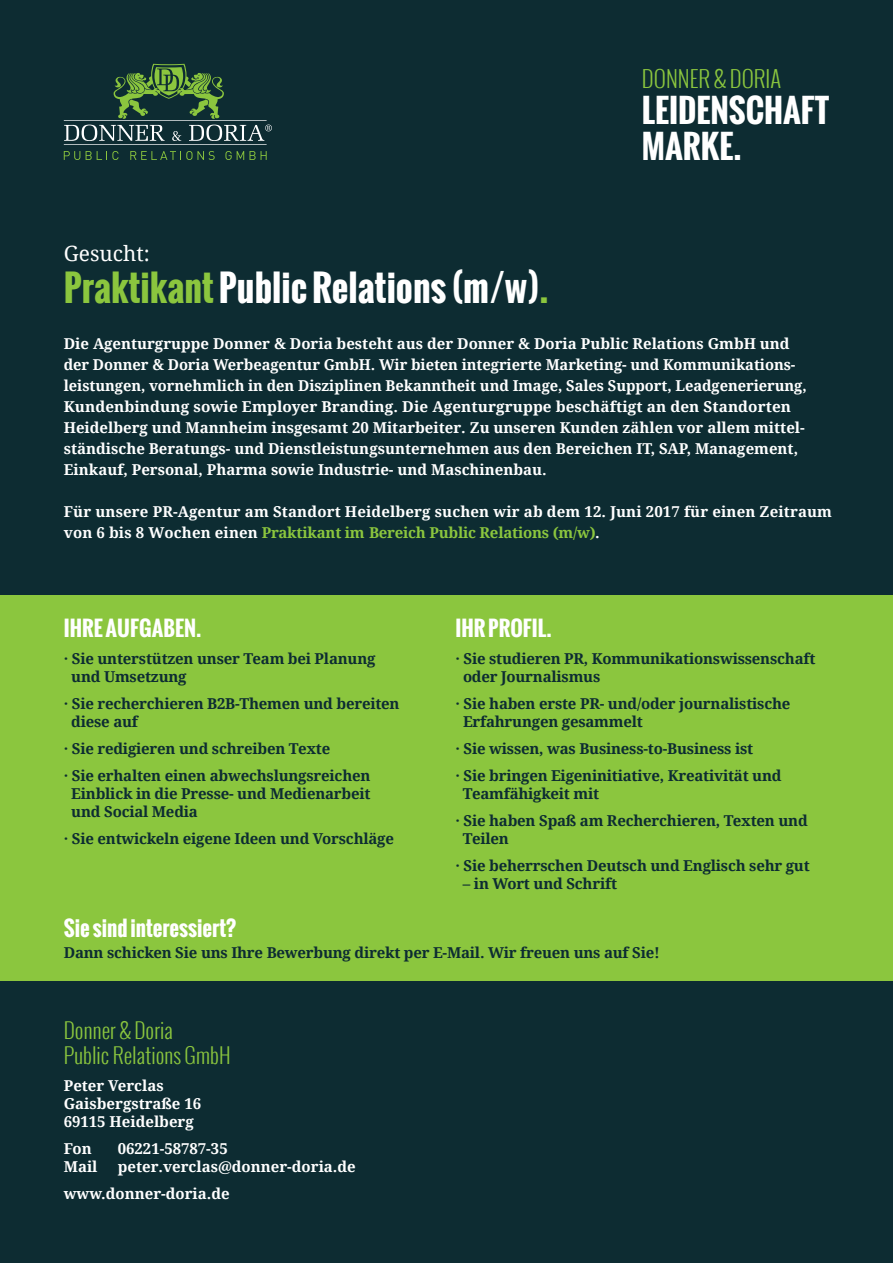
<style>
.page{position:relative;width:893px;height:1263px;background:#0d2c32}
.page>*{position:absolute;margin:0;border:0;box-sizing:border-box;transform-origin:0 0}
.t1{font:700 36px "Oswald";color:#fff}
.t2{font:700 32.25px/35.8px "Oswald";color:#fff}
.t3{font:300 22.35px "Oswald";color:#8bc63e}
.t4{font:700 21px "Oswald";color:#fff}
.t5{font:300 21px/25.2px "Oswald";color:#8bc63e}
.t6{font:21px "Droid Serif";color:#fff}
.t7{font:700 15px/21px "Droid Serif";color:#fff}
.t8{font:700 15px/18px "Droid Serif";letter-spacing:-.015em;color:#0d2c32}
.s1{color:#8bc63e}
</style>
<div class="page">
<div style="left:0;top:595px;width:893px;height:385px;background:#8bc63e"></div>
<svg style="left:114px;top:64px;width:110px;height:55px"></svg>
<svg style="left:64px;top:125px;width:208px;height:16px"></svg>
<hr style="left:64px;top:120px;width:203px;height:1px;background:#fff">
<hr style="left:64px;top:144px;width:203px;height:1px;background:#fff">
<svg style="left:64px;top:151px;width:16px;height:9px"></svg>
<svg style="left:86px;top:151px;width:33px;height:9px"></svg>
<svg style="left:130px;top:151px;width:85px;height:9px"></svg>
<svg style="left:225px;top:151px;width:42px;height:9px"></svg>
<h3 class="t3" style="left:642px;top:64px;width:141px">DONNER &amp; DORIA</h3>
<h2 class="t2" style="left:642px;top:92px;width:189px">LEIDENSCHAFT<br>MARKE.</h2>
<h3 class="t6" style="left:64px;top:239px;width:88px">Gesucht:</h3>
<h1 class="t1" style="left:64px;top:261px;width:486px"><span class="s1">Praktikant</span> Public Relations (m/w)<span class="s1">.</span></h1>
<p class="t7" style="left:64px;top:333px;width:744px">Die Agenturgruppe Donner &amp; Doria besteht aus der Donner &amp; Doria Public Relations GmbH und der Donner &amp; Doria Werbeagentur GmbH. Wir bieten integrierte Marketing- und Kommunikations&shy;leistungen, vornehmlich in den Disziplinen Bekanntheit und Image, Sales Support, Leadgenerierung, Kundenbindung sowie Employer Branding. Die Agenturgruppe beschäftigt an den Standorten Heidelberg und Mannheim insgesamt 20 Mitarbeiter. Zu unseren Kunden zählen vor allem mittel&shy;ständische Beratungs- und Dienstleistungsunternehmen aus den Bereichen IT, SAP, Management, Einkauf, Personal, Pharma sowie Industrie- und Maschinenbau.</p>
<p class="t7" style="left:64px;top:501px;width:770px">Für unsere PR-Agentur am Standort Heidelberg suchen wir ab dem 12. Juni 2017 für einen Zeitraum von 6 bis 8 Wochen einen <span class="s1">Praktikant im Bereich Public Relations (m/w)</span>.</p>
<h3 class="t4" style="left:64px;top:613px;width:139px">IHRE AUFGABEN.</h3>
<p class="t8" style="left:71px;top:649px;width:306px;text-indent:-7px">· Sie unterstützen unser Team bei Planung und Umsetzung</p>
<p class="t8" style="left:71px;top:694px;width:330px;text-indent:-7px">· Sie recherchieren B2B-Themen und bereiten diese auf</p>
<p class="t8" style="left:64px;top:735px;width:308px;line-height:27px">· Sie redigieren und schreiben Texte<br>· Sie erhalten einen abwechslungsreichen</p>
<p class="t8" style="left:71px;top:784px;width:301px">Einblick in die Presse- und Medienarbeit und Social Media</p>
<p class="t8" style="left:64px;top:829px;width:332px">· Sie entwickeln eigene Ideen und Vorschläge</p>
<h3 class="t4" style="left:455px;top:613px;width:98px">IHR PROFIL.</h3>
<p class="t8" style="left:463px;top:649px;width:354px;text-indent:-8px">· Sie studieren PR, Kommunikationswissenschaft oder Journalismus</p>
<p class="t8" style="left:463px;top:694px;width:329px;text-indent:-8px">· Sie haben erste PR- und/oder journalistische<br>Erfahrungen gesammelt</p>
<p class="t8" style="left:455px;top:735px;width:328px;line-height:27px">· Sie wissen, was Business-to-Business ist<br>· Sie bringen Eigeninitiative, Kreativität und</p>
<p class="t8" style="left:455px;top:780px;width:354px;line-height:27px;text-indent:8px">Teamfähigkeit mit<br>· Sie haben Spaß am Recherchieren, Texten und</p>
<p class="t8" style="left:455px;top:825px;width:356px;line-height:27px;text-indent:8px">Teilen<br>· Sie beherrschen Deutsch und Englisch sehr gut</p>
<p class="t8" style="left:463px;top:874px;width:156px">– in Wort und Schrift</p>
<h3 class="t4" style="left:64px;top:912px;width:174px">Sie sind interessiert?</h3>
<p class="t8" style="left:64px;top:943px;width:598px">Dann schicken Sie uns Ihre Bewerbung direkt per E-Mail. Wir freuen uns auf Sie!</p>
<h3 class="t5" style="left:64px;top:1017px;width:168px">Donner &amp; Doria<br>Public Relations GmbH</h3>
<p class="t7" style="left:64px;top:1076px;width:139px;line-height:18px">Peter Verclas<br>Gaisbergstraße 16<br>69115 Heidelberg</p>
<p class="t7" style="left:64px;top:1138px;width:29px">Fon</p>
<p class="t7" style="left:118px;top:1138px;width:111px">06221-58787-35</p>
<p class="t7" style="left:64px;top:1156px;width:35px">Mail</p>
<p class="t7" style="left:64px;top:1153px;width:293px;line-height:27px;text-indent:54px">peter.verclas@donner-doria.de www.donner-doria.de</p>
</div>
